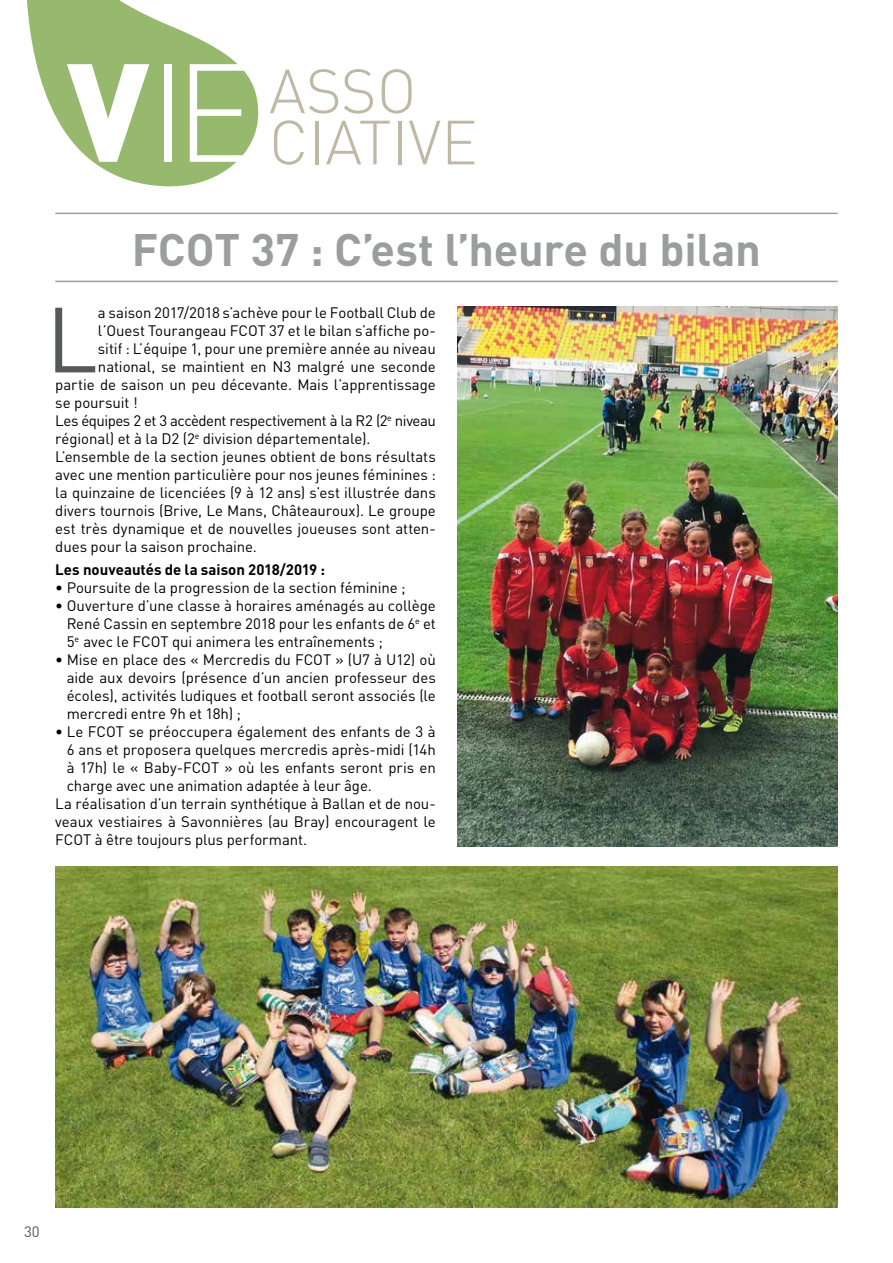
<style>
.page{position:relative;width:893px;height:1263px;background:#fff}
.page>*{position:absolute;margin:0;border:0;box-sizing:border-box;transform-origin:0 0}
.t1{font:300 137.1px "DIN";color:#fff}
.t2{font:90.9px "DIN";color:#57585a}
.t3{font:300 61.35px/51.2px "DIN";color:#bfb8a5}
.t4{font:700 45px "DIN";letter-spacing:-.005em;color:#9c9d9f}
.t5{font:15px/18px "DIN";letter-spacing:-.005em;color:#000;text-align:justify}
.t6{font:15px "DIN";letter-spacing:-.03em;color:#000}
.t7{font:700 15px "DIN";color:#000}
.t8{font:15px "DIN";color:#57585a}
.s1{font-weight:900}
</style>
<div class="page">
<svg style="left:27px;top:0;width:231px;height:186px;fill:#96b96e"></svg>
<hr style="left:55px;top:213px;width:783px;height:1px;background:#9c9d9f">
<hr style="left:55px;top:281px;width:783px;height:1px;background:#9c9d9f">
<img style="left:457px;top:306px;width:381px;height:540px">
<img style="left:55px;top:867px;width:783px;height:341px">
<h1 class="t1" style="left:67px;top:28px;width:191px"><span class="s1">V</span>IE</h1>
<h3 class="t3" style="left:269px;top:65px;width:210px">ASSO<br>CIATIVE</h3>
<h3 class="t4" style="left:132px;top:220px;width:631px">FCOT 37 : C’est l’heure du bilan</h3>
<h2 class="t2" style="left:46px;top:283px;width:54px">L</h2>
<p class="t5" style="left:98px;top:304px;width:339px">a saison 2017/2018 s’achève pour le Football Club de</p>
<p class="t5" style="left:98px;top:322px;width:339px">l’Ouest Tourangeau FCOT 37 et le bilan s’affiche po-</p>
<p class="t5" style="left:98px;top:340px;width:339px">sitif : L’équipe 1, pour une première année au niveau</p>
<p class="t5" style="left:98px;top:358px;width:339px">national, se maintient en N3 malgré une seconde</p>
<p class="t5" style="left:55px;top:376px;width:382px">partie de saison un peu décevante. Mais l’apprentissage</p>
<p class="t5" style="left:55px;top:394px;width:84px">se poursuit !</p>
<p class="t6" style="left:55px;top:412px;width:382px">Les équipes 2 et 3 accèdent respectivement à la R2 (2<sup>e</sup> niveau</p>
<p class="t5" style="left:55px;top:430px;width:317px">régional) et à la D2 (2<sup>e</sup> division départementale).</p>
<p class="t5" style="left:55px;top:448px;width:382px">L’ensemble de la section jeunes obtient de bons résultats</p>
<p class="t5" style="left:55px;top:466px;width:382px">avec une mention particulière pour nos jeunes féminines :</p>
<p class="t5" style="left:55px;top:484px;width:382px">la quinzaine de licenciées (9 à 12 ans) s’est illustrée dans</p>
<p class="t5" style="left:55px;top:502px;width:382px">divers tournois (Brive, Le Mans, Châteauroux). Le groupe</p>
<p class="t5" style="left:55px;top:520px;width:382px">est très dynamique et de nouvelles joueuses sont atten-</p>
<p class="t5" style="left:55px;top:538px;width:203px">dues pour la saison prochaine.</p>
<p class="t7" style="left:55px;top:559px;width:271px">Les nouveautés de la saison 2018/2019 :</p>
<p class="t5" style="left:55px;top:578px;width:352px">• Poursuite de la progression de la section féminine ;</p>
<p class="t5" style="left:67px;top:596px;width:371px;text-indent:-11px">• Ouverture d’une classe à horaires aménagés au collège René Cassin en septembre 2018 pour les enfants de 6<sup>e</sup> et 5<sup>e</sup> avec le FCOT qui animera les entraînements ;</p>
<p class="t5" style="left:67px;top:650px;width:371px;text-indent:-11px">• Mise en place des « Mercredis du FCOT » (U7 à U12) où aide aux devoirs (présence d’un ancien professeur des écoles), activités ludiques et football seront associés (le mercredi entre 9h et 18h) ;</p>
<p class="t5" style="left:55px;top:722px;width:382px">• Le FCOT se préoccupera également des enfants de 3 à</p>
<p class="t5" style="left:67px;top:740px;width:371px">6 ans et proposera quelques mercredis après-midi (14h</p>
<p class="t5" style="left:67px;top:758px;width:371px">à 17h) le « Baby-FCOT » où les enfants seront pris en</p>
<p class="t5" style="left:67px;top:776px;width:307px">charge avec une animation adaptée à leur âge.</p>
<p class="t5" style="left:55px;top:794px;width:382px">La réalisation d’un terrain synthétique à Ballan et de nou-</p>
<p class="t5" style="left:55px;top:812px;width:382px">veaux vestiaires à Savonnières (au Bray) encouragent le</p>
<p class="t5" style="left:55px;top:830px;width:253px">FCOT à être toujours plus performant.</p>
<p class="t8" style="left:24px;top:1222px;width:17px">30</p>
</div>
